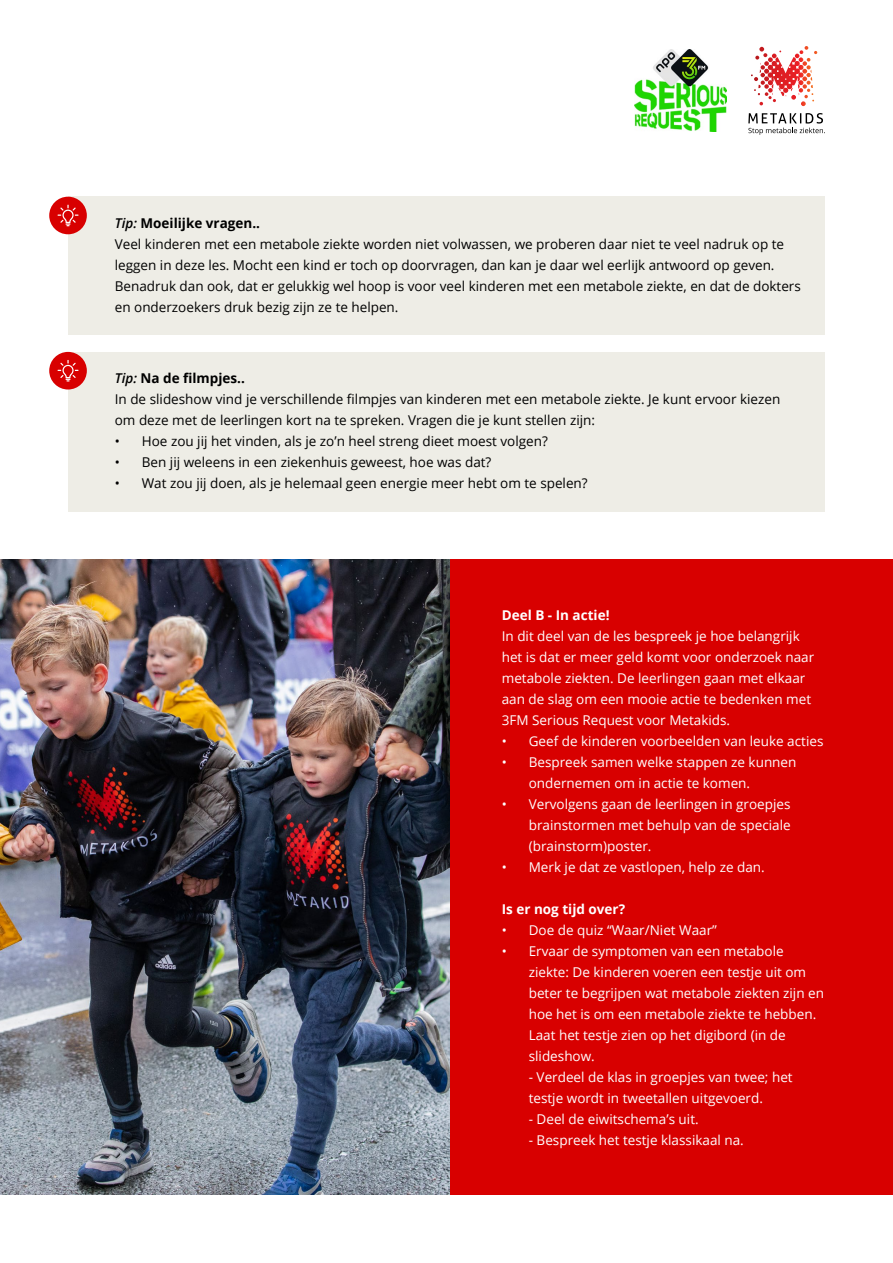
<style>
.page{position:relative;width:893px;height:1263px;background:#fff}
.page>*{position:absolute;margin:0;border:0;box-sizing:border-box;transform-origin:0 0}
.t1{font:13.5px/21px "Open Sans";color:#fff}
.t2{font:13.5px/21px "Open Sans";color:#000}
.t3{font:700 13.5px "Open Sans";color:#fff}
.s1{font-weight:600;font-style:italic}
.s2{font-weight:700}
</style>
<div class="page">
<svg style="left:751px;top:46px;width:66px;height:60px"></svg>
<svg style="left:748px;top:113px;width:77px;height:22px"></svg>
<img style="left:635px;top:50px;width:92px;height:81px">
<img style="left:0;top:559px;width:451px;height:636px">
<div style="left:451px;top:559px;width:442px;height:636px;background:#d80000"></div>
<div style="left:68px;top:197px;width:757px;height:138px;background:#eeede6"></div>
<div style="left:49px;top:197px;width:38px;height:37px;background:#d80000;border-radius:50%"></div>
<svg style="left:58px;top:205px;width:21px;height:21px"></svg>
<div style="left:68px;top:352px;width:757px;height:159px;background:#eeede6"></div>
<div style="left:49px;top:352px;width:38px;height:37px;background:#d80000;border-radius:50%"></div>
<svg style="left:58px;top:360px;width:21px;height:21px"></svg>
<p class="t2" style="left:115px;top:212px;width:688px"><span class="s1">Tip:</span> <span class="s2">Moeilijke vragen..<br></span>Veel kinderen met een metabole ziekte worden niet volwassen, we proberen daar niet te veel nadruk op te leggen in deze les. Mocht een kind er toch op doorvragen, dan kan je daar wel eerlijk antwoord op geven.<br>Benadruk dan ook, dat er gelukkig wel hoop is voor veel kinderen met een metabole ziekte, en dat de dokters en onderzoekers druk bezig zijn ze te helpen.</p>
<p class="t2" style="left:115px;top:367px;width:667px"><span class="s1">Tip:</span> <span class="s2">Na de filmpjes..<br></span>In de slideshow vind je verschillende filmpjes van kinderen met een metabole ziekte. Je kunt ervoor kiezen om deze met de leerlingen kort na te spreken. Vragen die je kunt stellen zijn:</p>
<p class="t2" style="left:115px;top:430px;width:435px">• Hoe zou jij het vinden, als je zo’n heel streng dieet moest volgen?</p>
<p class="t2" style="left:115px;top:451px;width:378px">• Ben jij weleens in een ziekenhuis geweest, hoe was dat?</p>
<p class="t2" style="left:115px;top:472px;width:474px">• Wat zou jij doen, als je helemaal geen energie meer hebt om te spelen?</p>
<p class="t3" style="left:502px;top:605px;width:109px">Deel B - In actie!</p>
<p class="t1" style="left:502px;top:625px;width:314px">In dit deel van de les bespreek je hoe belangrijk het is dat er meer geld komt voor onderzoek naar metabole ziekten. De leerlingen gaan met elkaar aan de slag om een mooie actie te bedenken met 3FM Serious Request voor Metakids.</p>
<p class="t1" style="left:502px;top:730px;width:323px">• Geef de kinderen voorbeelden van leuke acties</p>
<p class="t1" style="left:529px;top:751px;width:269px;text-indent:-27px">• Bespreek samen welke stappen ze kunnen ondernemen om in actie te komen.</p>
<p class="t1" style="left:529px;top:793px;width:263px;text-align:justify;text-indent:-27px">• Vervolgens gaan de leerlingen in groepjes brainstormen met behulp van de speciale (brainstorm)poster.</p>
<p class="t1" style="left:502px;top:856px;width:264px">• Merk je dat ze vastlopen, help ze dan.</p>
<p class="t3" style="left:502px;top:899px;width:125px">Is er nog tijd over?</p>
<p class="t1" style="left:502px;top:919px;width:217px">• Doe de quiz “Waar/Niet Waar”</p>
<p class="t1" style="left:529px;top:940px;width:297px;text-indent:-27px">• Ervaar de symptomen van een metabole ziekte: De kinderen voeren een testje uit om beter te begrijpen wat metabole ziekten zijn en hoe het is om een metabole ziekte te hebben.<br>Laat het testje zien op het digibord (in de slideshow.</p>
<p class="t1" style="left:529px;top:1066px;width:265px">- Verdeel de klas in groepjes van twee; het testje wordt in tweetallen uitgevoerd.</p>
<p class="t1" style="left:529px;top:1108px;width:171px">- Deel de eiwitschema’s uit.</p>
<p class="t1" style="left:529px;top:1129px;width:217px">- Bespreek het testje klassikaal na.</p>
</div>
